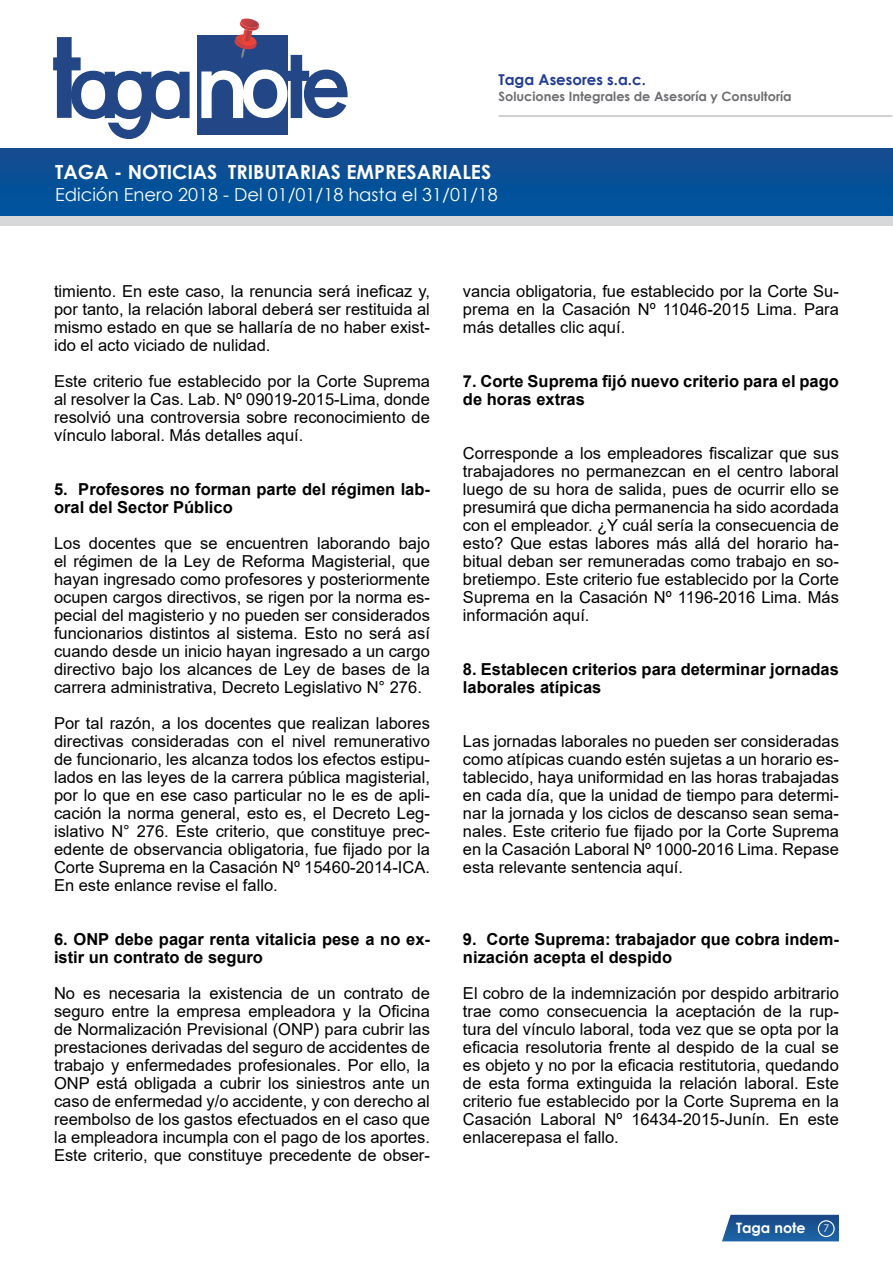
<style>
.page{position:relative;width:893px;height:1263px;background:#fff}
.page>*{position:absolute;margin:0;border:0;box-sizing:border-box;transform-origin:0 0}
.t1{font:700 19.5px "Century Gothic";color:#fff}
.t2{font:18px "Century Gothic";color:#fff}
.t3{font:16.5px/18px "Arial";color:#000;text-align:justify}
.t4{font:700 16.5px/18px "Arial";color:#000}
.t5{font:700 15px "Century Gothic";color:#233d95}
.t6{font:700 14.4px "Century Gothic";color:#fff}
.t7{font:700 12.9px "Century Gothic";color:#6d6e71}
.s1{font-weight:400;font-size:10.5px}
</style>
<div class="page">
<div style="left:0;top:148px;width:893px;height:68px;background:linear-gradient(to bottom,#154b8e,#00559f)"></div>
<div style="left:0;top:216px;width:893px;height:10px;background:#d6d8d9"></div>
<div style="left:197px;top:35px;width:91px;height:100px;background:#234686"></div>
<svg style="left:53px;top:37px;width:137px;height:102px"></svg>
<svg style="left:201px;top:19px;width:147px;height:99px"></svg>
<hr style="left:498px;top:115px;width:394px;height:2px;background:#c2c4c6">
<svg style="left:722px;top:1215px;width:117px;height:26px;background:#255d9a"></svg>
<div style="left:818px;top:1220px;width:17px;height:17px;border:1px solid #fff;border-radius:50%"></div>
<p class="t5" style="left:498px;top:69px;width:149px">Taga Asesores s.a.c.</p>
<p class="t7" style="left:498px;top:86px;width:295px">Soluciones Integrales de Asesoría y Consultoría</p>
<p class="t1" style="left:55px;top:157px;width:438px">TAGA - NOTICIAS TRIBUTARIAS EMPRESARIALES</p>
<p class="t2" style="left:55px;top:182px;width:444px">Edición Enero 2018 - Del 01/01/18 hasta el 31/01/18</p>
<p class="t3" style="left:54px;top:282px;width:377px">timiento. En este caso, la renuncia será ineficaz y, por tanto, la relación laboral deberá ser restituida al mismo estado en que se hallaría de no haber exist&shy;ido el acto viciado de nulidad.</p>
<p class="t3" style="left:54px;top:372px;width:377px">Este criterio fue establecido por la Corte Suprema al resolver la Cas. Lab. Nº 09019-2015-Lima, donde resolvió una controversia sobre reconocimiento de vínculo laboral. Más detalles aquí.</p>
<p class="t4" style="left:54px;top:480px;width:377px">5. Profesores no forman parte del régimen lab&shy;oral del Sector Público</p>
<p class="t3" style="left:54px;top:534px;width:377px">Los docentes que se encuentren laborando bajo el régimen de la Ley de Reforma Magisterial, que hayan ingresado como profesores y posteriormente ocupen cargos directivos, se rigen por la norma es&shy;pecial del magisterio y no pueden ser considerados funcionarios distintos al sistema. Esto no será así cuando desde un inicio hayan ingresado a un cargo directivo bajo los alcances de Ley de bases de la carrera administrativa, Decreto Legislativo N° 276.</p>
<p class="t3" style="left:54px;top:714px;width:377px">Por tal razón, a los docentes que realizan labores directivas consideradas con el nivel remunerativo de funcionario, les alcanza todos los efectos estipu&shy;lados en las leyes de la carrera pública magisterial, por lo que en ese caso particular no le es de apli&shy;cación la norma general, esto es, el Decreto Leg&shy;islativo N° 276. Este criterio, que constituye prec&shy;edente de observancia obligatoria, fue fijado por la Corte Suprema en la Casación Nº 15460-2014-ICA.<br>En este enlance revise el fallo.</p>
<p class="t4" style="left:54px;top:930px;width:377px">6. ONP debe pagar renta vitalicia pese a no ex&shy;istir un contrato de seguro</p>
<p class="t3" style="left:54px;top:984px;width:377px">No es necesaria la existencia de un contrato de seguro entre la empresa empleadora y la Oficina de Normalización Previsional (ONP) para cubrir las prestaciones derivadas del seguro de accidentes de trabajo y enfermedades profesionales. Por ello, la ONP está obligada a cubrir los siniestros ante un caso de enfermedad y/o accidente, y con derecho al reembolso de los gastos efectuados en el caso que la empleadora incumpla con el pago de los aportes.<br>Este criterio, que constituye precedente de obser-</p>
<p class="t3" style="left:463px;top:282px;width:377px">vancia obligatoria, fue establecido por la Corte Su&shy;prema en la Casación Nº 11046-2015 Lima. Para más detalles clic aquí.</p>
<p class="t4" style="left:463px;top:372px;width:377px">7. Corte Suprema fijó nuevo criterio para el pago de horas extras</p>
<p class="t3" style="left:463px;top:444px;width:377px">Corresponde a los empleadores fiscalizar que sus trabajadores no permanezcan en el centro laboral luego de su hora de salida, pues de ocurrir ello se presumirá que dicha permanencia ha sido acordada con el empleador. ¿Y cuál sería la consecuencia de esto? Que estas labores más allá del horario ha&shy;bitual deban ser remuneradas como trabajo en so&shy;bretiempo. Este criterio fue establecido por la Corte Suprema en la Casación Nº 1196-2016 Lima. Más información aquí.</p>
<p class="t4" style="left:463px;top:660px;width:377px">8. Establecen criterios para determinar jornadas laborales atípicas</p>
<p class="t3" style="left:463px;top:732px;width:377px">Las jornadas laborales no pueden ser consideradas como atípicas cuando estén sujetas a un horario es&shy;tablecido, haya uniformidad en las horas trabajadas en cada día, que la unidad de tiempo para determi&shy;nar la jornada y los ciclos de descanso sean sema&shy;nales. Este criterio fue fijado por la Corte Suprema en la Casación Laboral Nº 1000-2016 Lima. Repase esta relevante sentencia aquí.</p>
<p class="t4" style="left:463px;top:930px;width:377px">9. Corte Suprema: trabajador que cobra indem&shy;nización acepta el despido</p>
<p class="t3" style="left:463px;top:984px;width:377px">El cobro de la indemnización por despido arbitrario trae como consecuencia la aceptación de la rup&shy;tura del vínculo laboral, toda vez que se opta por la eficacia resolutoria frente al despido de la cual se es objeto y no por la eficacia restitutoria, quedando de esta forma extinguida la relación laboral. Este criterio fue establecido por la Corte Suprema en la Casación Laboral Nº 16434-2015-Junín. En este enlacerepasa el fallo.</p>
<p class="t6" style="left:736px;top:1217px;width:95px">Taga note <span class="s1">7</span></p>
</div>
